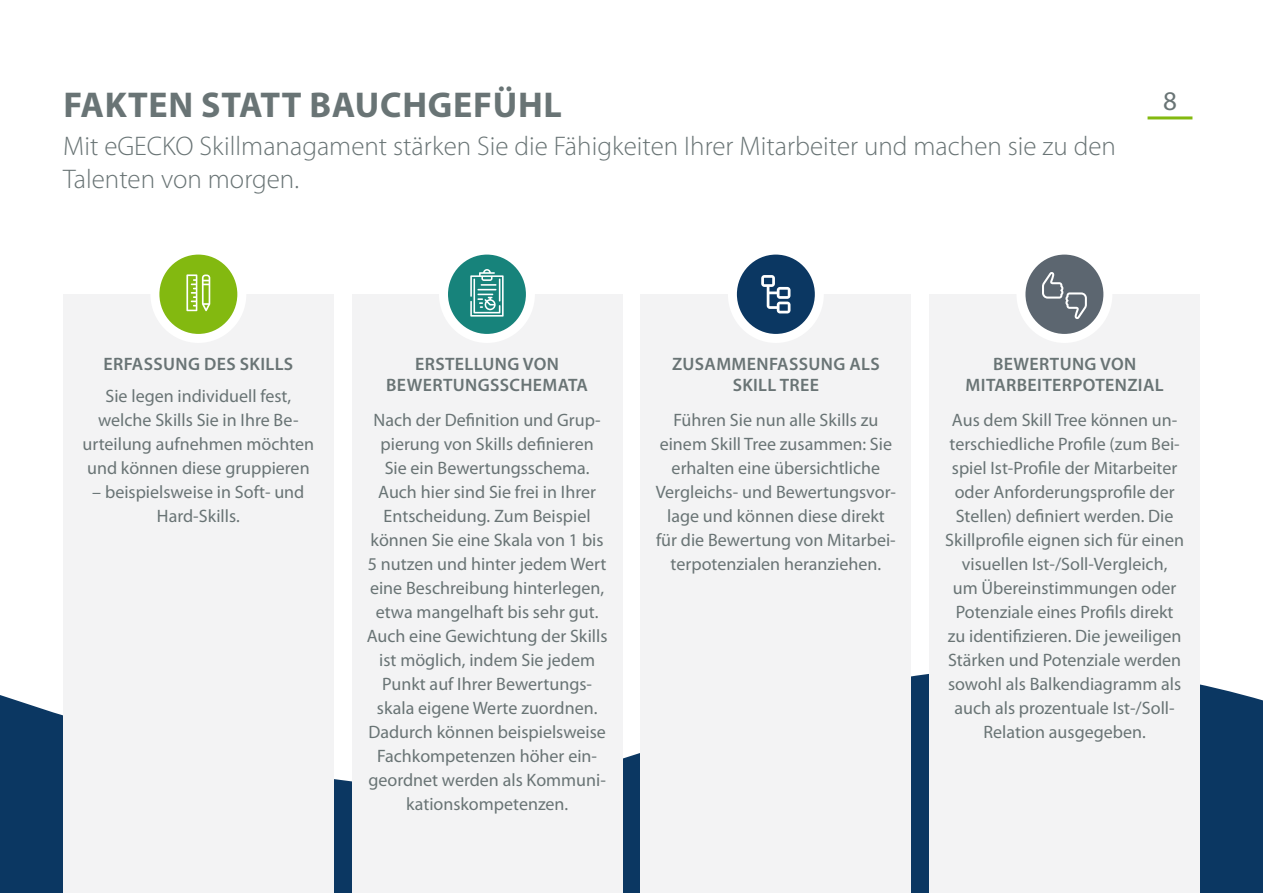
<style>
.page{position:relative;width:1263px;height:893px;background:#fff}
.page>*{position:absolute;margin:0;border:0;box-sizing:border-box;transform-origin:0 0}
.t1{font:700 36px "Myriad Pro";letter-spacing:.02em;color:#697475}
.t2{font:300 27px/32.4px "Myriad Pro";color:#697475}
.t3{font:27px "Myriad Pro";color:#697475}
.t4{font:18px/24px "Myriad Pro";color:#697475;text-align:center}
.t5{font:600 18px/21.6px "Myriad Pro";letter-spacing:.02em;color:#697475;text-align:center}
</style>
<div class="page">
<hr style="left:1147px;top:116px;width:45px;height:3px;background:#83b910">
<svg style="left:0;top:672px;width:1263px;height:221px;fill:#0b3762"></svg>
<div style="left:63px;top:294px;width:271px;height:599px;background:#f3f3f4"></div>
<div style="left:352px;top:294px;width:270px;height:599px;background:#f3f3f4"></div>
<div style="left:640px;top:294px;width:271px;height:599px;background:#f3f3f4"></div>
<div style="left:929px;top:294px;width:271px;height:599px;background:#f3f3f4"></div>
<svg style="left:155px;top:250px;width:87px;height:88px;background:#93c22f"></svg>
<div style="left:150px;top:246px;width:96px;height:97px;border:9px solid #fff;border-radius:50%"></div>
<svg style="left:443px;top:250px;width:87px;height:88px;background:#3a968f"></svg>
<div style="left:439px;top:246px;width:96px;height:97px;border:9px solid #fff;border-radius:50%"></div>
<svg style="left:732px;top:250px;width:87px;height:88px;background:#2c5277"></svg>
<div style="left:728px;top:246px;width:96px;height:97px;border:9px solid #fff;border-radius:50%"></div>
<svg style="left:1021px;top:250px;width:87px;height:88px;fill:#5c6670"></svg>
<div style="left:1016px;top:246px;width:96px;height:97px;border:9px solid #fff;border-radius:50%"></div>
<svg style="left:186px;top:274px;width:24px;height:37px"></svg>
<svg style="left:470px;top:269px;width:34px;height:48px"></svg>
<svg style="left:761px;top:275px;width:29px;height:38px"></svg>
<svg style="left:1042px;top:272px;width:45px;height:47px;background:#747d85"></svg>
<h1 class="t1" style="left:63px;top:81px;width:500px">FAKTEN STATT BAUCHGEFÜHL</h1>
<h2 class="t2" style="left:63px;top:130px;width:1054px">Mit eGECKO Skillmanagament stärken Sie die Fähigkeiten Ihrer Mitarbeiter und machen sie zu den<br>Talenten von morgen.</h2>
<h2 class="t3" style="left:1163px;top:85px;width:15px">8</h2>
<p class="t5" style="left:103px;top:352px;width:191px">ERFASSUNG DES SKILLS</p>
<p class="t4" style="left:82px;top:384px;width:233px">Sie legen individuell fest, welche Skills Sie in Ihre Be&shy;urteilung aufnehmen möchten und können diese gruppieren</p>
<p class="t4" style="left:92px;top:480px;width:214px">– beispielsweise in Soft- und<br>Hard-Skills.</p>
<p class="t5" style="left:386px;top:352px;width:203px">ERSTELLUNG VON<br>BEWERTUNGSSCHEMATA</p>
<p class="t4" style="left:367px;top:408px;width:242px">Nach der Definition und Grup&shy;pierung von Skills definieren<br>Sie ein Bewertungsschema.<br>Auch hier sind Sie frei in Ihrer<br>Entscheidung. Zum Beispiel können Sie eine Skala von 1 bis<br>5 nutzen und hinter jedem Wert eine Beschreibung hinterlegen, etwa mangelhaft bis sehr gut.<br>Auch eine Gewichtung der Skills ist möglich, indem Sie jedem<br>Punkt auf Ihrer Bewertungs&shy;skala eigene Werte zuordnen.<br>Dadurch können beispielsweise<br>Fachkompetenzen höher ein&shy;geordnet werden als Kommuni&shy;kationskompetenzen.</p>
<p class="t5" style="left:672px;top:352px;width:209px">ZUSAMMENFASSUNG ALS<br>SKILL TREE</p>
<p class="t4" style="left:656px;top:408px;width:242px">Führen Sie nun alle Skills zu einem Skill Tree zusammen: Sie erhalten eine übersichtliche<br>Vergleichs- und Bewertungsvor&shy;lage und können diese direkt für die Bewertung von Mitarbei&shy;terpotenzialen heranziehen.</p>
<p class="t5" style="left:966px;top:352px;width:200px">BEWERTUNG VON<br>MITARBEITERPOTENZIAL</p>
<p class="t4" style="left:945px;top:408px;width:240px">Aus dem Skill Tree können un&shy;terschiedliche Profile (zum Bei&shy;spiel Ist-Profile der Mitarbeiter oder Anforderungsprofile der<br>Stellen) definiert werden. Die<br>Skillprofile eignen sich für einen visuellen Ist-/Soll-Vergleich,<br>um Übereinstimmungen oder<br>Potenziale eines Profils direkt zu identifizieren. Die jeweiligen<br>Stärken und Potenziale werden sowohl als Balkendiagramm als auch als prozentuale Ist-/Soll-<br>Relation ausgegeben.</p>
</div>
